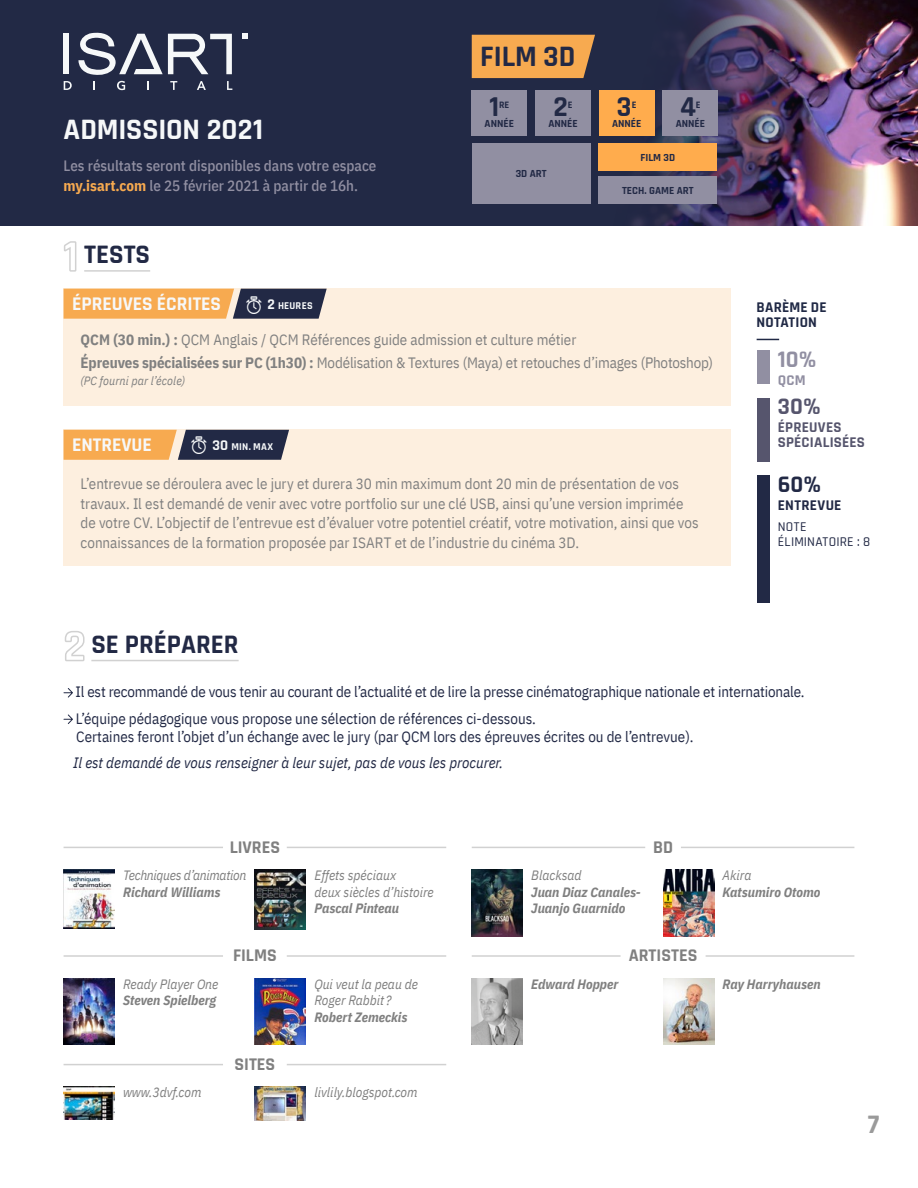
<style>
.page{position:relative;width:918px;height:1188px;background:#fff}
.page>*{position:absolute;margin:0;border:0;box-sizing:border-box;transform-origin:0 0}
.t1{font:700 30px "Rajdhani";letter-spacing:-.005em;color:#f6f8f9}
.t2{font:700 30px "Rajdhani";color:#222945}
.t3{font:700 29.1px "Rajdhani";color:#222945}
.t4{font:700 27px "Rajdhani";color:#222945}
.t5{font:700 27px "Rajdhani";color:#9a9a9a}
.t6{font:700 24px "Rajdhani";color:#56556d}
.t7{font:700 24px "Rajdhani";color:#222945}
.t8{font:700 24px "Rajdhani";color:#918fa2}
.t9{font:700 19.5px "Rajdhani";color:#f6f8f9}
.t10{font:700 18px "Rajdhani";color:#808080}
.t11{font:15px/19.5px "IBM Plex Sans Cond";color:#808080}
.t12{font:15px/26.5px "IBM Plex Sans Cond";color:#222945}
.t13{font:500 15px/19.5px "IBM Plex Sans Cond";color:#918fa2}
.t14{font:italic 15px "IBM Plex Sans Cond";color:#222945}
.t15{font:700 15px/15px "Rajdhani";letter-spacing:.015em;color:#56556d}
.t16{font:700 15px/15px "Rajdhani";letter-spacing:.005em;color:#202945}
.t17{font:700 15px "Rajdhani";letter-spacing:.025em;color:#222945}
.t18{font:700 15px "Rajdhani";color:#918fa2}
.t19{font:italic 700 13.5px/16.5px "IBM Plex Sans Cond";color:#808080}
.t20{font:italic 13.5px/16.5px "IBM Plex Sans Cond";color:#808080}
.t21{font:italic 13.5px "IBM Plex Sans Cond";letter-spacing:-.02em;color:#808080}
.t22{font:500 13.5px/15px "Rajdhani";letter-spacing:.015em;color:#222945}
.t23{font:italic 12px "IBM Plex Sans Cond";letter-spacing:.01em;color:#808080}
.t24{font:700 10.95px "Rajdhani";color:#222945}
.t25{font:700 10.5px "Rajdhani";letter-spacing:.025em;color:#f6f8f9}
.t26{font:700 9.9px "Rajdhani";color:#222945}
.s1{font-weight:700;color:#f7aa50}
.s2{font-size:45px;color:#d1d1d1}
.s3{font-size:15px}
.s4{font-weight:700}
</style>
<div class="page">
<div style="left:0;top:0;width:918px;height:225px;background:#222945"></div>
<svg style="left:64px;top:81px;width:8px;height:9px"></svg>
<div style="left:64px;top:34px;width:5px;height:40px;background:#f6f8f9"></div>
<svg style="left:78px;top:32px;width:154px;height:58px"></svg>
<svg style="left:243px;top:34px;width:5px;height:5px"></svg>
<img style="left:612px;top:0;width:306px;height:225px">
<div style="left:472px;top:35px;width:123px;height:43px;background:#f7aa50"></div>
<div style="left:757px;top:351px;width:12px;height:33px;background:#918fa2"></div>
<div style="left:757px;top:398px;width:12px;height:64px;background:#56556d"></div>
<div style="left:64px;top:430px;width:667px;height:136px;background:#fdefdf"></div>
<div style="left:64px;top:289px;width:667px;height:117px;background:#fdefdf"></div>
<hr style="left:84px;top:270px;width:66px;height:2px;background:#d1d1d1">
<hr style="left:91px;top:660px;width:148px;height:1px;background:#d1d1d1">
<div style="left:757px;top:476px;width:12px;height:127px;background:#222945"></div>
<svg style="left:63px;top:688px;width:10px;height:10px"></svg>
<svg style="left:63px;top:714px;width:10px;height:10px"></svg>
<svg style="left:757px;top:339px;width:22px;height:1px"></svg>
<hr style="left:64px;top:847px;width:159px;height:1px;background:#d1d1d1">
<hr style="left:64px;top:955px;width:159px;height:2px;background:#d1d1d1">
<hr style="left:287px;top:847px;width:159px;height:1px;background:#d1d1d1">
<hr style="left:287px;top:955px;width:159px;height:2px;background:#d1d1d1">
<hr style="left:287px;top:1064px;width:159px;height:1px;background:#d1d1d1">
<hr style="left:64px;top:1064px;width:159px;height:1px;background:#d1d1d1">
<hr style="left:706px;top:955px;width:148px;height:2px;background:#d1d1d1">
<hr style="left:472px;top:955px;width:149px;height:2px;background:#d1d1d1">
<hr style="left:681px;top:847px;width:173px;height:1px;background:#d1d1d1">
<hr style="left:472px;top:847px;width:173px;height:1px;background:#d1d1d1">
<img style="left:64px;top:870px;width:51px;height:59px">
<img style="left:64px;top:978px;width:51px;height:67px">
<img style="left:64px;top:1087px;width:51px;height:32px">
<img style="left:472px;top:978px;width:51px;height:67px">
<img style="left:255px;top:870px;width:51px;height:60px">
<img style="left:663px;top:870px;width:51px;height:66px">
<img style="left:472px;top:870px;width:51px;height:66px">
<div style="left:599px;top:90px;width:55px;height:45px;background:#ffac4d"></div>
<div style="left:663px;top:90px;width:55px;height:45px;background:#918fa2"></div>
<div style="left:472px;top:90px;width:55px;height:45px;background:#918fa2"></div>
<div style="left:535px;top:90px;width:56px;height:45px;background:#918fa2"></div>
<div style="left:598px;top:143px;width:119px;height:27px;background:#ffac4d"></div>
<div style="left:598px;top:176px;width:119px;height:28px;background:#918fa2"></div>
<div style="left:472px;top:143px;width:119px;height:61px;background:#918fa2"></div>
<img style="left:255px;top:978px;width:51px;height:67px">
<img style="left:255px;top:1087px;width:51px;height:34px">
<img style="left:663px;top:978px;width:51px;height:67px">
<svg style="left:64px;top:289px;width:263px;height:30px;background:#b28454"></svg>
<svg style="left:64px;top:430px;width:225px;height:30px;background:#967354"></svg>
<h1 class="t1" style="left:64px;top:111px;width:201px">ADMISSION 2021</h1>
<p class="t13" style="left:64px;top:155px;width:314px">Les résultats seront disponibles dans votre espace <span class="s1">my.isart.com</span> le 25 février 2021 à partir de 16h.</p>
<h3 class="t4" style="left:64px;top:238px;width:88px"><span class="s2">1</span> TESTS</h3>
<h3 class="t9" style="left:72px;top:292px;width:151px">ÉPREUVES ÉCRITES</h3>
<p class="t25" style="left:267px;top:300px;width:47px"><span class="s3">2</span> HEURES</p>
<h1 class="t2" style="left:480px;top:38px;width:97px">FILM 3D</h1>
<h2 class="t3" style="left:489px;top:89px;width:11px">1</h2>
<p class="t26" style="left:499px;top:99px;width:12px">RE</p>
<p class="t24" style="left:485px;top:117px;width:31px">ANNÉE</p>
<h2 class="t3" style="left:553px;top:89px;width:16px">2</h2>
<p class="t26" style="left:568px;top:99px;width:6px">E</p>
<p class="t24" style="left:548px;top:117px;width:31px">ANNÉE</p>
<p class="t24" style="left:516px;top:167px;width:32px">3D ART</p>
<h2 class="t3" style="left:617px;top:89px;width:16px">3</h2>
<p class="t26" style="left:632px;top:99px;width:6px">E</p>
<p class="t24" style="left:612px;top:117px;width:31px">ANNÉE</p>
<h2 class="t3" style="left:680px;top:89px;width:17px">4</h2>
<p class="t26" style="left:696px;top:99px;width:6px">E</p>
<p class="t24" style="left:676px;top:117px;width:31px">ANNÉE</p>
<p class="t24" style="left:641px;top:150px;width:36px">FILM 3D</p>
<p class="t24" style="left:622px;top:184px;width:73px">TECH. GAME ART</p>
<p class="t11" style="left:81px;top:326px;width:634px;line-height:23.7px"><span class="s4">QCM (30 min.) :</span> QCM Anglais / QCM Références guide admission et culture métier<br><span class="s4">Épreuves spécialisées sur PC (1h30) :</span> Modélisation &amp; Textures (Maya) et retouches d’images (Photoshop)</p>
<p class="t23" style="left:81px;top:371px;width:106px">(PC fourni par l’école)</p>
<h3 class="t9" style="left:72px;top:433px;width:81px">ENTREVUE</h3>
<p class="t25" style="left:212px;top:440px;width:62px"><span class="s3">30</span> MIN. MAX</p>
<p class="t11" style="left:81px;top:473px;width:620px">L’entrevue se déroulera avec le jury et durera 30 min maximum dont 20 min de présentation de vos travaux. Il est demandé de venir avec votre portfolio sur une clé USB, ainsi qu’une version imprimée de votre CV. L’objectif de l’entrevue est d’évaluer votre potentiel créatif, votre motivation, ainsi que vos connaissances de la formation proposée par ISART et de l’industrie du cinéma 3D.</p>
<h3 class="t4" style="left:64px;top:628px;width:177px"><span class="s2">2</span> SE PRÉPARER</h3>
<p class="t16" style="left:757px;top:300px;width:71px">BARÈME DE<br>NOTATION</p>
<h3 class="t8" style="left:778px;top:345px;width:40px">10%</h3>
<p class="t18" style="left:778px;top:371px;width:29px">QCM</p>
<h3 class="t6" style="left:778px;top:392px;width:44px">30%</h3>
<p class="t15" style="left:778px;top:420px;width:88px">ÉPREUVES<br>SPÉCIALISÉES</p>
<h3 class="t7" style="left:778px;top:470px;width:45px">60%</h3>
<p class="t17" style="left:778px;top:496px;width:65px">ENTREVUE</p>
<p class="t22" style="left:778px;top:519px;width:94px">NOTE<br>ÉLIMINATOIRE : 8</p>
<p class="t12" style="left:76px;top:678px;width:730px">Il est recommandé de vous tenir au courant de l’actualité et de lire la presse cinématographique nationale et internationale.<br>L’équipe pédagogique vous propose une sélection de références ci-dessous.</p>
<p class="t12" style="left:76px;top:722px;width:619px">Certaines feront l’objet d’un échange avec le jury (par QCM lors des épreuves écrites ou de l’entrevue).</p>
<p class="t14" style="left:73px;top:752px;width:432px">Il est demandé de vous renseigner à leur sujet, pas de vous les procurer.</p>
<p class="t10" style="left:230px;top:836px;width:52px">LIVRES</p>
<p class="t10" style="left:653px;top:836px;width:21px">BD</p>
<p class="t21" style="left:123px;top:865px;width:125px">Techniques d’animation</p>
<p class="t19" style="left:123px;top:883px;width:99px">Richard Williams</p>
<p class="t20" style="left:314px;top:866px;width:121px">Effets spéciaux<br>deux siècles d’histoire</p>
<p class="t19" style="left:314px;top:899px;width:86px">Pascal Pinteau</p>
<p class="t20" style="left:531px;top:866px;width:52px">Blacksad</p>
<p class="t19" style="left:531px;top:883px;width:111px">Juan Diaz Canales-<br>Juanjo Guarnido</p>
<p class="t20" style="left:723px;top:866px;width:30px">Akira</p>
<p class="t19" style="left:723px;top:883px;width:99px">Katsumiro Otomo</p>
<p class="t10" style="left:233px;top:944px;width:45px">FILMS</p>
<p class="t10" style="left:629px;top:944px;width:70px">ARTISTES</p>
<p class="t20" style="left:314px;top:975px;width:105px">Qui veut la peau de</p>
<p class="t19" style="left:723px;top:975px;width:100px">Ray Harryhausen</p>
<p class="t20" style="left:314px;top:991px;width:79px">Roger Rabbit ?</p>
<p class="t19" style="left:314px;top:1008px;width:95px">Robert Zemeckis</p>
<p class="t20" style="left:123px;top:975px;width:97px">Ready Player One</p>
<p class="t19" style="left:531px;top:975px;width:89px">Edward Hopper</p>
<p class="t19" style="left:123px;top:991px;width:95px">Steven Spielberg</p>
<p class="t20" style="left:123px;top:1083px;width:80px">www.3dvf.com</p>
<p class="t10" style="left:234px;top:1053px;width:42px">SITES</p>
<p class="t20" style="left:314px;top:1083px;width:105px">livlily.blogspot.com</p>
<h3 class="t5" style="left:868px;top:1108px;width:13px">7</h3>
</div>
